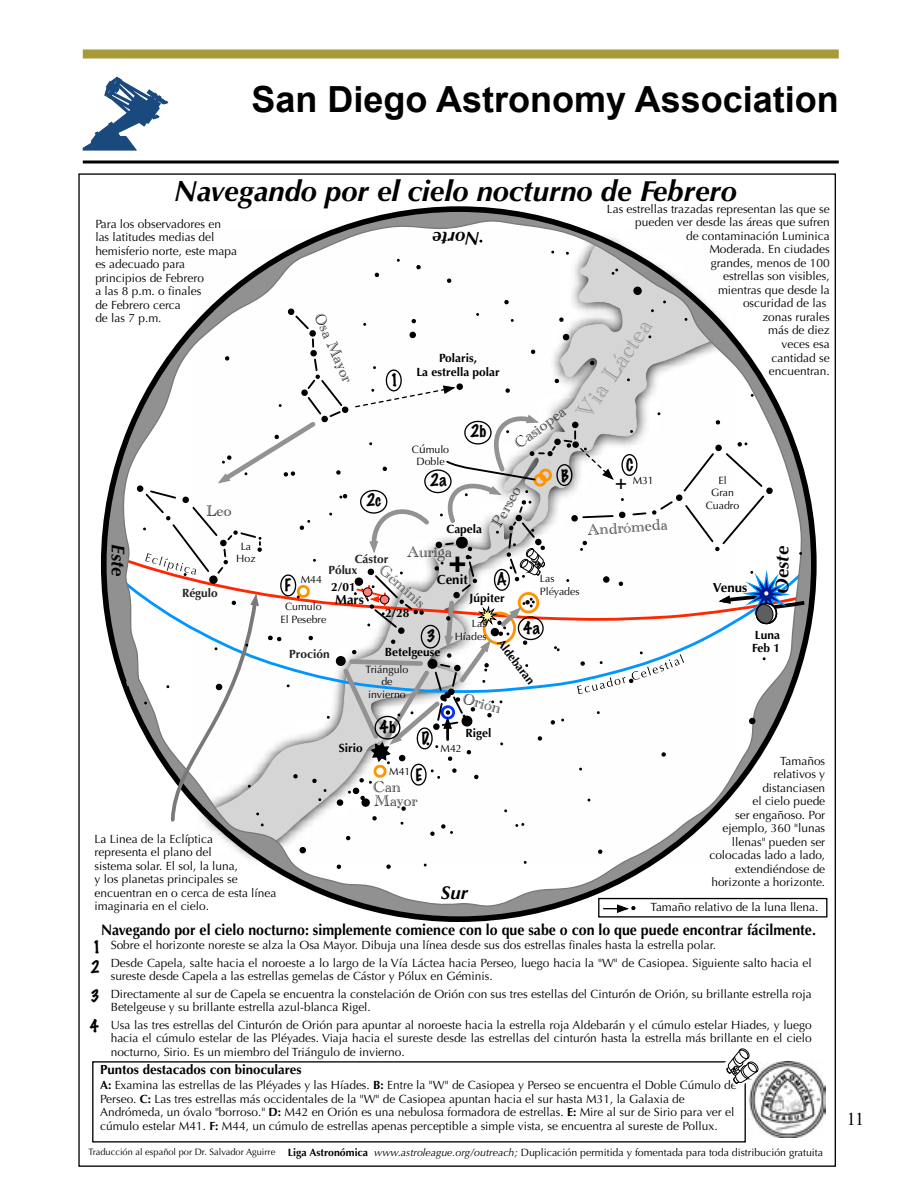
<style>
.page{position:relative;width:918px;height:1188px;background:#fff}
.page>*{position:absolute;margin:0;border:0;box-sizing:border-box;transform-origin:0 0}
.t1{font:700 36px "Arial";color:#000}
.t2{font:italic 700 29.1px "Optima";color:#000}
.t3{font:700 29.1px "Helvetica";color:#000}
.t4{font:25.2px "Academy Engraved Let Plain";color:#919191}
.t5{font:italic 700 18.6px "Optima";color:#000}
.t6{font:18px "Times New Roman";color:#000}
.t7{font:15.9px "Academy Engraved Let Plain";color:#000}
.t8{font:100 15.9px/20px "Marker Felt";letter-spacing:.03em;color:#000}
.t9{font:15.9px "Academy Engraved Let Plain";color:#222}
.t10{font:700 15.3px "Optima";color:#000;scale:.92 1}
.t11{font:700 13.2px "Optima";color:#000}
.t12{font:11.85px/13.5px "Optima";color:#000}
.t13{font:700 11.85px/13.5px "Optima";color:#000}
.t14{font:700 11.85px "Optima";color:#222}
.t15{font:10.65px/12.1px "Optima";color:#000;text-align:center}
.t16{font:9.3px "Optima";color:#000}
.s1{font-size:26.4px;color:#929292}
.s2{font-size:11.85px}
.s3{font-family:"Helvetica";font-size:19.8px}
.s4{color:#222}
.s5{font-weight:700}
.s6{font-style:italic}
</style>
<div class="page">
<div style="left:83px;top:50px;width:756px;height:8px;background:#a89a38"></div>
<svg style="left:83px;top:160px;width:756px;height:4px;background:#3f3f3f"></svg>
<svg style="left:83px;top:77px;width:85px;height:73px"></svg>
<svg style="left:100px;top:206px;width:719px;height:716px"></svg>
<svg style="left:604px;top:905px;width:32px;height:8px"></svg>
<div style="left:92px;top:1061px;width:654px;height:82px;border:1px solid #000"></div>
<svg style="left:479px;top:239px;width:4px;height:5px"></svg>
<div style="left:598px;top:898px;width:229px;height:20px;border:1px solid #000"></div>
<svg style="left:720px;top:1048px;width:33px;height:41px"></svg>
<svg style="left:123px;top:250px;width:684px;height:620px"></svg>
<img style="left:746px;top:1062px;width:80px;height:75px">
<h1 class="t1" style="left:251px;top:74px;width:589px">San Diego Astronomy Association</h1>
<h2 class="t2" style="left:174px;top:174px;width:564px">Navegando por el cielo nocturno de Febrero</h2>
<p class="t12" style="left:607px;top:202px;width:224px;text-align:right">Las estrellas trazadas representan las que se pueden ver desde las ‡reas que sufren<br>de contaminaci—n Luminica<br>Moderada. En ciudades<br>grandes, menos de 100<br>estrellas son visibles,<br>mientras que desde la<br>oscuridad de las<br>zonas rurales<br>m‡s de diez<br>veces esa<br>cantidad se<br>encuentran.</p>
<p class="t12" style="left:95px;top:217px;width:143px">Para los observadores en las latitudes medias del hemisferio norte, este mapa es adecuado para principios de Febrero<br>a las 8 p.m. o Þnales<br>de Febrero cerca<br>de las 7 p.m.</p>
<h3 class="t5" style="left:480px;top:249px;width:49px;rotate:-180deg">Norte</h3>
<h3 class="t7" style="left:330px;top:309px;width:75px;rotate:66deg">Osa Mayor</h3>
<h3 class="t4" style="left:566px;top:406px;width:117px;rotate:-56deg">Via L<span class="s1">á</span>ctea</h3>
<p class="t13" style="left:416px;top:352px;width:85px;text-align:center">Polaris,<br>La estrella polar</p>
<h3 class="t8" style="left:390px;top:370px;width:11px">1</h3>
<h3 class="t7" style="left:509px;top:435px;width:61px;rotate:-36deg">Casiopea</h3>
<h3 class="t8" style="left:470px;top:421px;width:18px">2b</h3>
<p class="t15" style="left:412px;top:444px;width:39px">C<span class="s2">œ</span>mulo<br>Doble</p>
<h3 class="t8" style="left:626px;top:455px;width:9px">C</h3>
<h3 class="t8" style="left:561px;top:465px;width:9px">B</h3>
<h3 class="t8" style="left:430px;top:470px;width:18px">2a</h3>
<p class="t15" style="left:706px;top:475px;width:35px">El<br>Gran<br>Cuadro</p>
<p class="t15" style="left:615px;top:475px;width:40px"><span class="s3">+</span> M31</p>
<h3 class="t7" style="left:485px;top:520px;width:45px;rotate:-61deg">Perseo</h3>
<h3 class="t8" style="left:366px;top:490px;width:17px">2c</h3>
<h3 class="t7" style="left:207px;top:499px;width:26px">Leo</h3>
<h3 class="t7" style="left:587px;top:518px;width:82px;rotate:-4deg">Andr<span class="s4">ó</span>meda</h3>
<p class="t13" style="left:446px;top:522px;width:37px">Capela</p>
<p class="t15" style="left:236px;top:540px;width:21px">La<br>Hoz</p>
<h3 class="t5" style="left:129px;top:544px;width:34px;rotate:90deg">Este</h3>
<h3 class="t5" style="left:771px;top:594px;width:49px;rotate:-90deg">Oeste</h3>
<h3 class="t7" style="left:407px;top:540px;width:46px">Auriga</h3>
<p class="t14" style="left:355px;top:552px;width:35px">Cástor</p>
<h2 class="t3" style="left:449px;top:544px;width:19px">+</h2>
<h3 class="t9" style="left:389px;top:559px;width:57px;rotate:41deg">Géminis</h3>
<p class="t11" style="left:437px;top:572px;width:32px">Cenit</p>
<p class="t14" style="left:328px;top:563px;width:31px">Pólux</p>
<h3 class="t8" style="left:497px;top:569px;width:11px">A</h3>
<p class="t15" style="left:540px;top:573px;width:41px;text-align:left">Las<br>Pl<span class="s4">é</span>yades</p>
<p class="t15" style="left:301px;top:573px;width:23px">M44</p>
<h3 class="t8" style="left:284px;top:575px;width:8px">F</h3>
<p class="t13" style="left:331px;top:580px;width:26px">2/01</p>
<p class="t11" style="left:713px;top:580px;width:36px">Venus</p>
<p class="t14" style="left:182px;top:587px;width:37px">Régulo</p>
<p class="t11" style="left:335px;top:591px;width:30px">Mars</p>
<p class="t13" style="left:470px;top:591px;width:37px">Júpiter</p>
<p class="t13" style="left:385px;top:607px;width:26px">2/28</p>
<p class="t15" style="left:280px;top:601px;width:48px">Cumulo<br>El Pesebre</p>
<p class="t14" style="left:289px;top:647px;width:42px">Proción</p>
<p class="t15" style="left:455px;top:618px;width:33px;text-align:right">Las<br>Híades</p>
<h3 class="t8" style="left:523px;top:617px;width:18px">4a</h3>
<h3 class="t8" style="left:427px;top:626px;width:11px">3</h3>
<p class="t13" style="left:752px;top:628px;width:29px">Luna<br>Feb 1</p>
<p class="t13" style="left:505px;top:636px;width:55px;rotate:53deg">Aldebaran</p>
<p class="t13" style="left:385px;top:646px;width:57px">Betelgeuse</p>
<p class="t15" style="left:366px;top:664px;width:44px">Tri‡ngulo de invierno</p>
<h3 class="t7" style="left:466px;top:687px;width:40px;rotate:15deg">Ori<span class="s4">ó</span>n</h3>
<h3 class="t8" style="left:380px;top:717px;width:18px">4b</h3>
<p class="t13" style="left:466px;top:726px;width:27px">Rigel</p>
<h3 class="t8" style="left:421px;top:728px;width:9px">D</h3>
<h3 class="t8" style="left:416px;top:765px;width:8px">E</h3>
<p class="t13" style="left:339px;top:741px;width:25px">Sirio</p>
<p class="t15" style="left:441px;top:743px;width:23px">M42</p>
<p class="t12" style="left:709px;top:754px;width:117px;text-align:right">Tama–os<br>relativos y distanciasen<br>el cielo puede<br>ser enga–oso. Por ejemplo, 360 "lunas llenas" pueden ser colocadas lado a lado, extendiéndose de horizonte a horizonte.</p>
<p class="t12" style="left:651px;top:901px;width:169px">Tama–o relativo de la luna llena.</p>
<p class="t15" style="left:389px;top:766px;width:23px">M41</p>
<h3 class="t7" style="left:373px;top:775px;width:29px">Can</h3>
<h3 class="t7" style="left:374px;top:789px;width:45px">Mayor</h3>
<p class="t12" style="left:95px;top:832px;width:183px">La Linea de la Ecl’ptica<br>representa el plano del<br>sistema solar. El sol, la luna,<br>y los planetas principales se encuentran en o cerca de esta l’nea imaginaria en el cielo.</p>
<p class="t10" style="left:101px;top:921px;width:779px">Navegando por el cielo nocturno: simplemente comience con lo que sabe o con lo que puede encontrar fácilmente.</p>
<h3 class="t5" style="left:441px;top:882px;width:29px">Sur</h3>
<h3 class="t8" style="left:91px;top:936px;width:12px">1<br>2</h3>
<h3 class="t8" style="left:90px;top:980px;width:11px;line-height:30.2px">3<br>4</h3>
<p class="t12" style="left:111px;top:936px;width:703px;line-height:17.5px">Sobre el horizonte noreste se alza la Osa Mayor. Dibuja una l’nea desde sus dos estrellas Þnales hasta la estrella polar.<br>Desde Capela, salte hacia el noroeste a lo largo de la V’a L‡ctea hacia Perseo, luego hacia la "W" de Casiopea. Siguiente salto hacia el</p>
<p class="t12" style="left:111px;top:968px;width:703px;line-height:17.5px">sureste desde Capela a las estrellas gemelas de C‡stor y Pólux en GŽminis.<br>Directamente al sur de Capela se encuentra la constelaci—n de Ori—n con sus tres estellas del Cinturón de Orión, su brillante estrella roja</p>
<p class="t12" style="left:111px;top:999px;width:703px;line-height:17.5px">Betelgeuse y su brillante estrella azul-blanca Rigel.<br>Usa las tres estrellas del Cintur—n de Ori—n para apuntar al noroeste hacia la estrella roja Aldebar‡n y el cœmulo estelar Hiades, y luego</p>
<p class="t12" style="left:111px;top:1032px;width:703px">hacia el cœmulo estelar de las PlŽyades. Viaja hacia el sureste desde las estrellas del cintur—n hasta la estrella m‡s brillante en el cielo nocturno, Sirio. Es un miembro del Tri‡ngulo de invierno.</p>
<p class="t11" style="left:100px;top:1062px;width:203px">Puntos destacados con binoculares</p>
<p class="t12" style="left:100px;top:1079px;width:638px"><span class="s5">A:</span> Examina las estrellas de las PlŽyades y las H’ades. <span class="s5">B:</span> Entre la "W" de Casiopea y Perseo se encuentra el Doble Cœmulo de Perseo. <span class="s5">C:</span> Las tres estrellas m‡s occidentales de la "W" de Casiopea apuntan hacia el sur hasta M31, la Galaxia de Andr—meda, un —valo "borroso." <span class="s5">D:</span> M42 en Ori—n es una nebulosa formadora de estrellas. <span class="s5">E:</span> Mire al sur de Sirio para ver el cœmulo estelar M41. <span class="s5">F:</span> M44, un cœmulo de estrellas apenas perceptible a simple vista, se encuentra al sureste de Pollux.</p>
<p class="t16" style="left:88px;top:1147px;width:188px">Traducci—n al espa–ol por Dr. Salvador Aguirre</p>
<p class="t15" style="left:288px;top:1146px;width:537px"><span class="s5">Liga Astronómica</span> <span class="s6">www.astroleague.org/outreach;</span> Duplicaci—n permitida y fomentada para toda distribuci—n gratuita</p>
<h3 class="t6" style="left:847px;top:1107px;width:19px">11</h3>
</div>
